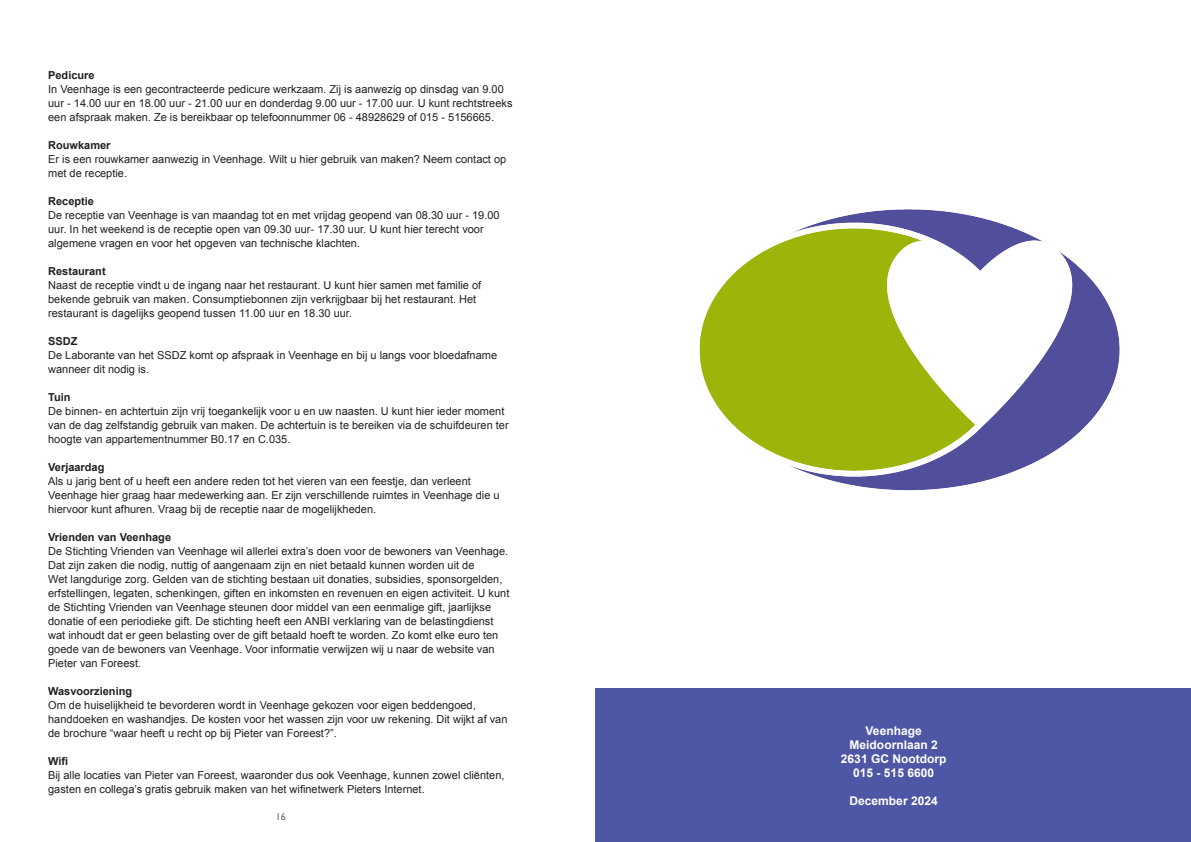
<style>
.page{position:relative;width:1191px;height:842px;background:#fff}
.page>*{position:absolute;margin:0;border:0;box-sizing:border-box;transform-origin:0 0}
.Kop_3{font:700 12px "Arial";color:#fff}
.Kop_3-2{font:11px/14px "Arial";color:#231f20}
.Kop_3-3{font:700 11px "Arial";color:#231f20}
.t1{font:10px "Gill Sans";color:#6c6d70}
</style>
<div class="page">
<div style="left:595px;top:689px;width:596px;height:153px;background:#4d57a5"></div>
<img style="left:699px;top:209px;width:421px;height:282px">
<p class="Kop_3-3" style="left:48px;top:68px;width:48px">Pedicure</p>
<p class="Kop_3-2" style="left:48px;top:82px;width:466px">In Veenhage is een gecontracteerde pedicure werkzaam. Zij is aanwezig op dinsdag van 9.00 uur - 14.00 uur en 18.00 uur - 21.00 uur en donderdag 9.00 uur - 17.00 uur. U kunt rechtstreeks een afspraak maken. Ze is bereikbaar op telefoonnummer 06 - 48928629 of 015 - 5156665.</p>
<p class="Kop_3-3" style="left:48px;top:138px;width:64px">Rouwkamer</p>
<p class="Kop_3-2" style="left:48px;top:152px;width:459px">Er is een rouwkamer aanwezig in Veenhage. Wilt u hier gebruik van maken? Neem contact op met de receptie.</p>
<p class="Kop_3-3" style="left:48px;top:194px;width:47px">Receptie</p>
<p class="Kop_3-2" style="left:48px;top:208px;width:453px">De receptie van Veenhage is van maandag tot en met vrijdag geopend van 08.30 uur - 19.00 uur. In het weekend is de receptie open van 09.30 uur- 17.30 uur. U kunt hier terecht voor algemene vragen en voor het opgeven van technische klachten.</p>
<p class="Kop_3-3" style="left:48px;top:264px;width:59px">Restaurant</p>
<p class="Kop_3-2" style="left:48px;top:278px;width:434px">Naast de receptie vindt u de ingang naar het restaurant. U kunt hier samen met familie of</p>
<p class="Kop_3-2" style="left:48px;top:292px;width:429px">bekende gebruik van maken. Consumptiebonnen zijn verkrijgbaar bij het restaurant. Het restaurant is dagelijks geopend tussen 11.00 uur en 18.30 uur.</p>
<p class="Kop_3-3" style="left:48px;top:334px;width:31px">SSDZ</p>
<p class="Kop_3-2" style="left:48px;top:348px;width:450px">De Laborante van het SSDZ komt op afspraak in Veenhage en bij u langs voor bloedafname</p>
<p class="Kop_3-2" style="left:48px;top:362px;width:102px">wanneer dit nodig is.</p>
<p class="Kop_3-3" style="left:48px;top:390px;width:24px">Tuin</p>
<p class="Kop_3-2" style="left:48px;top:404px;width:462px">De binnen- en achtertuin zijn vrij toegankelijk voor u en uw naasten. U kunt hier ieder moment van de dag zelfstandig gebruik van maken. De achtertuin is te bereiken via de schuifdeuren ter hoogte van appartementnummer B0.17 en C.035.</p>
<p class="Kop_3-3" style="left:48px;top:460px;width:58px">Verjaardag</p>
<p class="Kop_3-2" style="left:48px;top:474px;width:424px">Als u jarig bent of u heeft een andere reden tot het vieren van een feestje, dan verleent</p>
<p class="Kop_3-2" style="left:48px;top:488px;width:453px">Veenhage hier graag haar medewerking aan. Er zijn verschillende ruimtes in Veenhage die u</p>
<p class="Kop_3-2" style="left:48px;top:502px;width:329px">hiervoor kunt afhuren. Vraag bij de receptie naar de mogelijkheden.</p>
<p class="Kop_3-3" style="left:48px;top:530px;width:124px">Vrienden van Veenhage</p>
<p class="Kop_3-2" style="left:48px;top:544px;width:461px">De Stichting Vrienden van Veenhage wil allerlei extra’s doen voor de bewoners van Veenhage.</p>
<p class="Kop_3-2" style="left:48px;top:558px;width:428px">Dat zijn zaken die nodig, nuttig of aangenaam zijn en niet betaald kunnen worden uit de</p>
<p class="Kop_3-2" style="left:48px;top:572px;width:456px">Wet langdurige zorg. Gelden van de stichting bestaan uit donaties, subsidies, sponsorgelden,</p>
<p class="Kop_3-2" style="left:48px;top:586px;width:463px">erfstellingen, legaten, schenkingen, giften en inkomsten en revenuen en eigen activiteit. U kunt de Stichting Vrienden van Veenhage steunen door middel van een eenmalige gift, jaarlijkse donatie of een periodieke gift. De stichting heeft een ANBI verklaring van de belastingdienst wat inhoudt dat er geen belasting over de gift betaald hoeft te worden. Zo komt elke euro ten goede van de bewoners van Veenhage. Voor informatie verwijzen wij u naar de website van Pieter van Foreest.</p>
<p class="Kop_3-3" style="left:48px;top:684px;width:85px">Wasvoorziening</p>
<p class="Kop_3-2" style="left:48px;top:698px;width:461px">Om de huiselijkheid te bevorderen wordt in Veenhage gekozen voor eigen beddengoed, handdoeken en washandjes. De kosten voor het wassen zijn voor uw rekening. Dit wijkt af van de brochure “waar heeft u recht op bij Pieter van Foreest?”.</p>
<p class="Kop_3-3" style="left:48px;top:754px;width:22px">Wifi</p>
<p class="Kop_3-2" style="left:48px;top:768px;width:458px">Bij alle locaties van Pieter van Foreest, waaronder dus ook Veenhage, kunnen zowel cliënten, gasten en collega’s gratis gebruik maken van het wifinetwerk Pieters Internet.</p>
<p class="t1" style="left:276px;top:810px;width:11px">16</p>
<p class="Kop_3" style="left:865px;top:723px;width:58px">Veenhage</p>
<p class="Kop_3" style="left:849px;top:737px;width:90px">Meidoornlaan 2</p>
<p class="Kop_3" style="left:841px;top:751px;width:107px">2631 GC Nootdorp</p>
<p class="Kop_3" style="left:853px;top:765px;width:82px">015 - 515 6600</p>
<p class="Kop_3" style="left:849px;top:793px;width:90px">December 2024</p>
</div>
